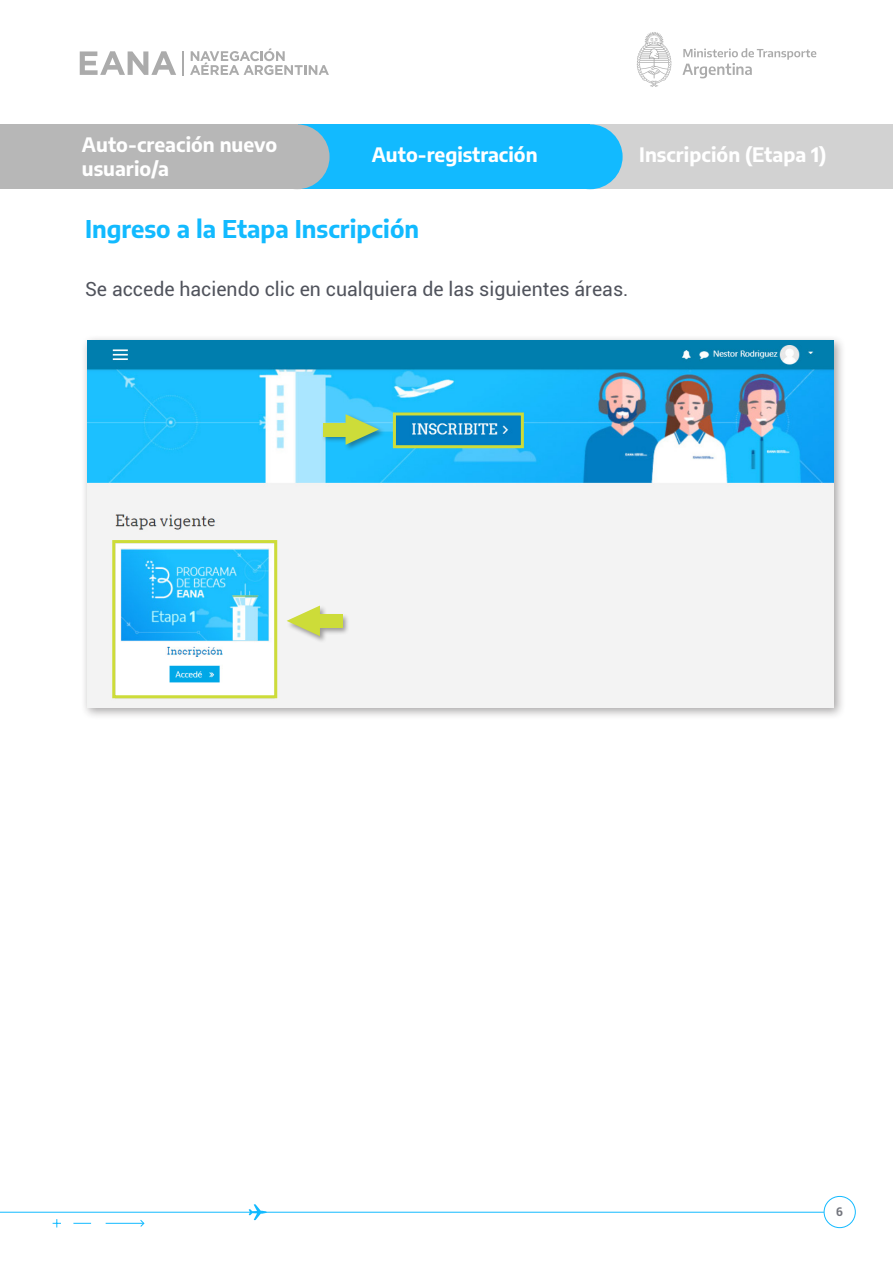
<style>
.page{position:relative;width:893px;height:1263px;background:#fff}
.page>*{position:absolute;margin:0;border:0;box-sizing:border-box;transform-origin:0 0}
.Títulos_pasos{font:700 24px "Encode Sans";color:#12baff}
.Títulos_pasos-2{font:700 19.5px/24px "Encode Sans";color:#fff}
.t1{font:19.5px "Roboto";color:#50535c}
.t2{font:700 12px "Roboto";color:#73757d}
</style>
<div class="page">
<hr style="left:0;top:1212px;width:824px;height:1px;background:#12baff">
<svg style="left:53px;top:1219px;width:8px;height:8px"></svg>
<svg style="left:73px;top:1223px;width:18px;height:1px"></svg>
<hr style="left:106px;top:1223px;width:37px;height:1px;background:#12baff">
<svg style="left:249px;top:1204px;width:18px;height:16px"></svg>
<div style="left:824px;top:1196px;width:32px;height:32px;border:1px solid #12baff;border-radius:50%"></div>
<svg style="left:140px;top:1220px;width:5px;height:7px"></svg>
<svg style="left:80px;top:51px;width:96px;height:24px"></svg>
<svg style="left:190px;top:48px;width:139px;height:27px"></svg>
<svg style="left:182px;top:51px;width:1px;height:24px"></svg>
<svg style="left:682px;top:48px;width:134px;height:30px"></svg>
<svg style="left:637px;top:32px;width:34px;height:55px"></svg>
<div style="left:81px;top:334px;width:765px;height:386px;background:#231f20;opacity:.4"></div>
<img style="left:87px;top:340px;width:746px;height:368px">
<div style="left:340px;top:124px;width:553px;height:65px;background:#d2d2d2"></div>
<div style="left:558px;top:124px;width:65px;height:65px;background:#12baff;border-radius:50%"></div>
<div style="left:24px;top:124px;width:566px;height:65px;background:#12baff"></div>
<div style="left:265px;top:124px;width:65px;height:65px;background:#b7b7b7;border-radius:50%"></div>
<div style="left:0;top:124px;width:297px;height:65px;background:#b7b7b7"></div>
<div style="left:285px;top:604px;width:65px;height:39px;background:#231f20;opacity:.42"></div>
<div style="left:309px;top:614px;width:33px;height:13px;background:#cddc39"></div>
<svg style="left:287px;top:605px;width:33px;height:31px"></svg>
<div style="left:321px;top:413px;width:65px;height:39px;background:#231f20;opacity:.42"></div>
<div style="left:323px;top:423px;width:33px;height:13px;background:#cddc39"></div>
<svg style="left:346px;top:414px;width:33px;height:31px"></svg>
<div style="left:112px;top:540px;width:165px;height:158px;border:3px solid #cddc39"></div>
<div style="left:393px;top:412px;width:131px;height:36px;border:3px solid #cddc39"></div>
<p class="Títulos_pasos-2" style="left:82px;top:131px;width:197px">Auto-creación nuevo usuario/a</p>
<p class="Títulos_pasos-2" style="left:372px;top:141px;width:167px">Auto-registración</p>
<p class="Títulos_pasos-2" style="left:639px;top:141px;width:189px">Inscripción (Etapa 1)</p>
<p class="Títulos_pasos" style="left:85px;top:211px;width:336px">Ingreso a la Etapa Inscripción</p>
<p class="t1" style="left:85px;top:276px;width:545px">Se accede haciendo clic en cualquiera de las siguientes áreas.</p>
<p class="t2" style="left:836px;top:1203px;width:8px">6</p>
</div>
